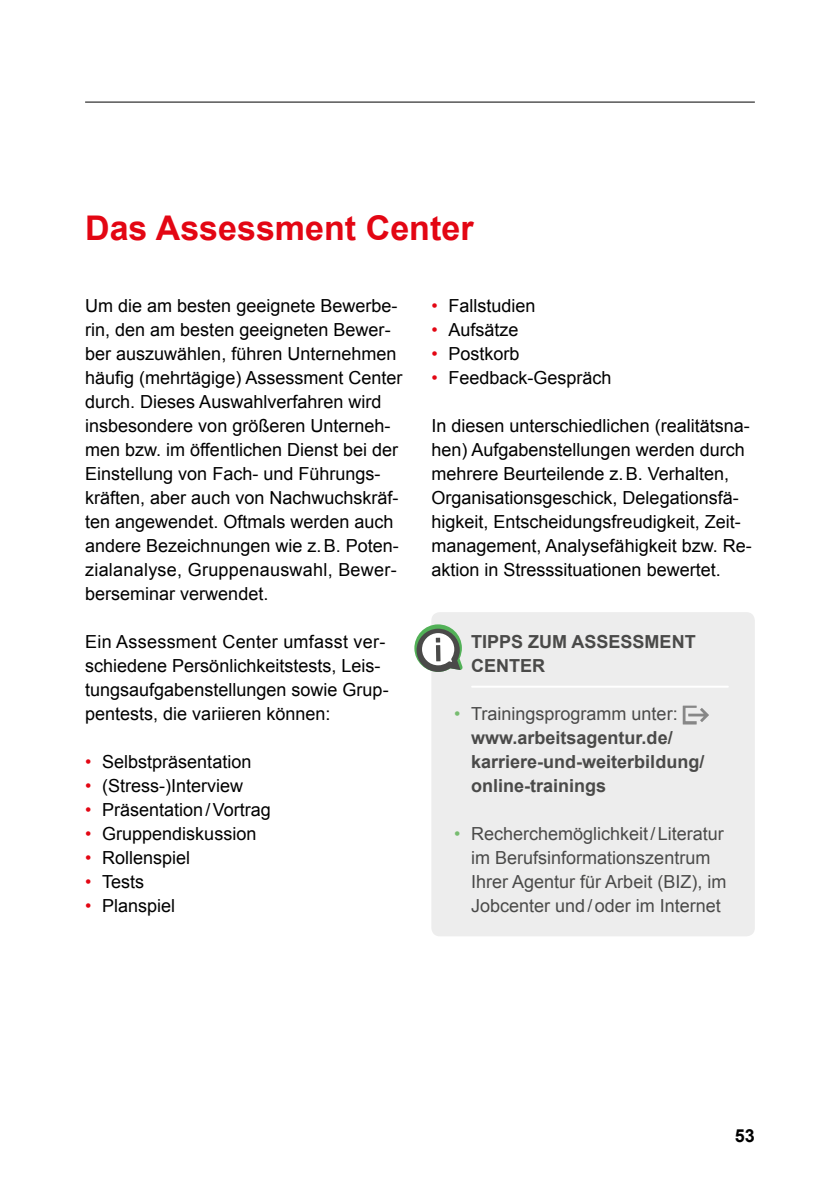
<style>
.page{position:relative;width:840px;height:1191px;background:#fff}
.page>*{position:absolute;margin:0;border:0;box-sizing:border-box;transform-origin:0 0}
.t1{font:700 34px "Arial";color:#e30613}
.t2{font:18px/24px "Arial";color:#000}
.t3{font:18px/24px "Arial";color:#4a4a49}
.BoxHead_1_Spalte{font:700 18px/24px "Arial";color:#4a4a49}
.t4{font:700 18px "Arial";color:#000}
.s1{color:#e30613}
.s2{font-weight:400;color:#77bc70}
.s3{font-weight:400}
.s4{color:#77bc70}
</style>
<div class="page">
<hr style="left:85px;top:102px;width:669px;height:1px;background:#000">
<div style="left:431px;top:612px;width:323px;height:324px;background:#ededed;border-radius:9px"></div>
<hr style="left:472px;top:685px;width:255px;height:2px;background:#fff">
<svg style="left:414px;top:624px;width:48px;height:48px"></svg>
<div style="left:435px;top:645px;width:5px;height:16px;background:#4a4a49"></div>
<svg style="left:682px;top:705px;width:26px;height:19px"></svg>
<h1 class="t1" style="left:85px;top:205px;width:390px">Das Assessment Center</h1>
<p class="t2" style="left:85px;top:294px;width:319px">Um die am besten geeignete Bewerbe&shy;rin, den am besten geeigneten Bewer&shy;ber auszuwählen, führen Unternehmen häufig (mehrtägige) Assessment Center durch. Dieses Auswahlverfahren wird insbesondere von größeren Unterneh&shy;men bzw. im öffentlichen Dienst bei der Einstellung von Fach- und Führungs&shy;kräften, aber auch von Nachwuchskräf&shy;ten angewendet. Oftmals werden auch andere Bezeichnungen wie z.B. Poten&shy;zialanalyse, Gruppenauswahl, Bewer&shy;berseminar verwendet.</p>
<p class="t2" style="left:85px;top:630px;width:305px">Ein Assessment Center umfasst ver&shy;schiedene Persönlichkeitstests, Leis&shy;tungsaufgabenstellungen sowie Grup&shy;pentests, die variieren können:</p>
<p class="t2" style="left:85px;top:750px;width:168px"><span class="s1">•</span> Selbstpräsentation</p>
<p class="t2" style="left:85px;top:774px;width:160px"><span class="s1">•</span> (Stress-)Interview</p>
<p class="t2" style="left:85px;top:798px;width:187px"><span class="s1">•</span> Präsentation/Vortrag</p>
<p class="t2" style="left:85px;top:822px;width:173px"><span class="s1">•</span> Gruppendiskussion</p>
<p class="t2" style="left:85px;top:846px;width:107px"><span class="s1">•</span> Rollenspiel</p>
<p class="t2" style="left:85px;top:870px;width:61px"><span class="s1">•</span> Tests</p>
<p class="t2" style="left:85px;top:894px;width:92px"><span class="s1">•</span> Planspiel</p>
<p class="t2" style="left:431px;top:294px;width:106px"><span class="s1">•</span> Fallstudien</p>
<p class="t2" style="left:431px;top:318px;width:89px"><span class="s1">•</span> Aufsätze</p>
<p class="t2" style="left:431px;top:342px;width:90px"><span class="s1">•</span> Postkorb</p>
<p class="t2" style="left:431px;top:366px;width:182px"><span class="s1">•</span> Feedback-Gespräch</p>
<p class="t2" style="left:431px;top:414px;width:322px">In diesen unterschiedlichen (realitätsna&shy;hen) Aufgabenstellungen werden durch mehrere Beurteilende z.B. Verhalten, Organisationsgeschick, Delegationsfä&shy;higkeit, Entscheidungsfreudigkeit, Zeit&shy;management, Analysefähigkeit bzw. Re&shy;aktion in Stresssituationen bewertet.</p>
<p class="BoxHead_1_Spalte" style="left:471px;top:630px;width:226px">TIPPS ZUM ASSESSMENT<br>CENTER</p>
<p class="BoxHead_1_Spalte" style="left:471px;top:702px;width:235px;text-indent:-17px"><span class="s2">•</span> <span class="s3">Trainingsprogramm unter: </span>www.arbeitsagentur.de/ karriere-und-weiterbildung/ online-trainings</p>
<p class="t3" style="left:471px;top:822px;width:257px;text-indent:-17px"><span class="s4">•</span> Recherchemöglichkeit/Literatur im Berufsinformationszentrum Ihrer Agentur für Arbeit (BIZ), im Jobcenter und/oder im Internet</p>
<p class="t4" style="left:734px;top:1123px;width:22px">53</p>
</div>
